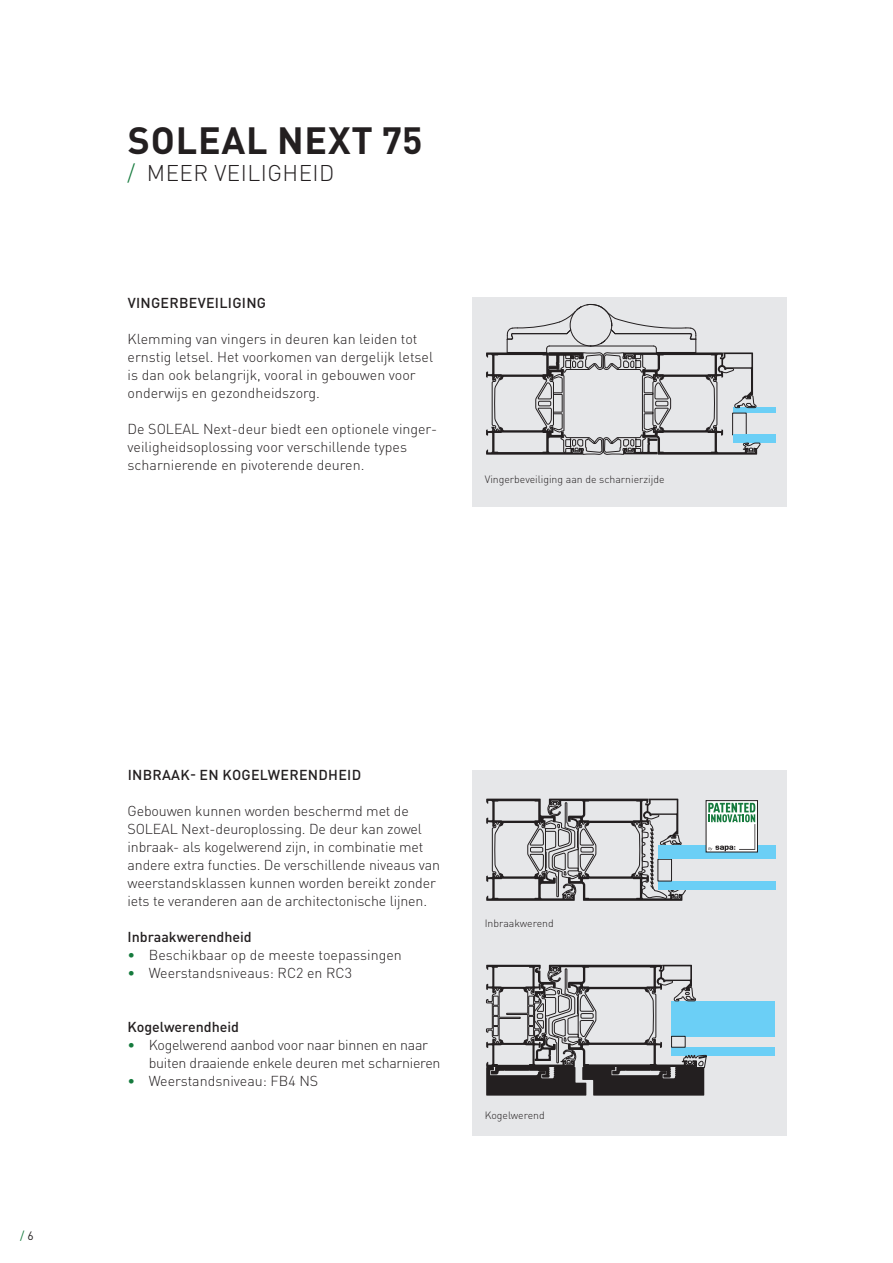
<style>
.page{position:relative;width:893px;height:1263px;background:#fff}
.page>*{position:absolute;margin:0;border:0;box-sizing:border-box;transform-origin:0 0}
.Product_Title{font:700 37.5px "DIN Pro";letter-spacing:.02em;color:#231f20}
.Product_Subtitle{font:300 22.5px "DIN Pro";letter-spacing:.02em;color:#231f20}
.Bodytext{font:300 14.25px/18px "DIN Pro";letter-spacing:-.01em;color:#231f20}
.Bodytext_title{font:500 14.25px "DIN Pro";letter-spacing:.02em;color:#231f20}
.Bodytext_title-2{font:500 14.25px "DIN Pro";color:#231f20}
.t1{font:12px "DIN Pro";color:#157a3d}
.Imagecaption_left{font:300 10.5px "DIN Pro";color:#231f20}
.s1{color:#157a3d}
.s2{color:#231f20}
</style>
<div class="page">
<div style="left:472px;top:298px;width:315px;height:209px;background:#e6e7e9"></div>
<div style="left:472px;top:770px;width:315px;height:365px;background:#e6e7e9"></div>
<div style="left:733px;top:408px;width:42px;height:5px;background:#6bcff6"></div>
<div style="left:733px;top:435px;width:42px;height:8px;background:#6bcff6"></div>
<svg style="left:486px;top:304px;width:275px;height:151px"></svg>
<svg style="left:486px;top:798px;width:200px;height:103px"></svg>
<div style="left:658px;top:881px;width:117px;height:8px;background:#6bcff6"></div>
<div style="left:658px;top:859px;width:14px;height:22px;border:1px solid #231f20"></div>
<div style="left:658px;top:846px;width:117px;height:13px;background:#6bcff6"></div>
<div style="left:671px;top:1047px;width:104px;height:8px;background:#6bcff6"></div>
<div style="left:671px;top:1001px;width:104px;height:35px;background:#6bcff6"></div>
<svg style="left:486px;top:965px;width:221px;height:130px"></svg>
<div style="left:671px;top:1036px;width:14px;height:11px;border:1px solid #231f20"></div>
<svg style="left:706px;top:800px;width:52px;height:52px;background:#bfd1c6"></svg>
<p class="Product_Title" style="left:128px;top:109px;width:296px">SOLEAL NEXT 75</p>
<p class="Product_Subtitle" style="left:128px;top:156px;width:208px"><span class="s1">/</span> MEER VEILIGHEID</p>
<p class="Bodytext_title" style="left:128px;top:291px;width:140px">VINGERBEVEILIGING</p>
<p class="Bodytext" style="left:128px;top:328px;width:307px">Klemming van vingers in deuren kan leiden tot ernstig letsel. Het voorkomen van dergelijk letsel is dan ook belangrijk, vooral in gebouwen voor onderwijs en gezondheidszorg.</p>
<p class="Bodytext" style="left:128px;top:418px;width:311px">De SOLEAL Next-deur biedt een optionele vinger&shy;veiligheidsoplossing voor verschillende types scharnierende en pivoterende deuren.</p>
<p class="Imagecaption_left" style="left:485px;top:471px;width:181px">Vingerbeveiliging aan de scharnierzijde</p>
<p class="t1" style="left:20px;top:1226px;width:15px">/ <span class="s2">6</span></p>
<p class="Bodytext_title" style="left:128px;top:763px;width:235px">INBRAAK- EN KOGELWERENDHEID</p>
<p class="Bodytext" style="left:128px;top:800px;width:314px">Gebouwen kunnen worden beschermd met de SOLEAL Next-deuroplossing. De deur kan zowel inbraak- als kogelwerend zijn, in combinatie met andere extra functies. De verschillende niveaus van weerstandsklassen kunnen worden bereikt zonder iets te veranderen aan de architectonische lijnen.</p>
<p class="Bodytext_title-2" style="left:128px;top:925px;width:126px">Inbraakwerendheid</p>
<p class="Bodytext" style="left:128px;top:944px;width:276px"><span class="s1">•</span> Beschikbaar op de meeste toepassingen</p>
<p class="Bodytext" style="left:128px;top:962px;width:226px"><span class="s1">•</span> Weerstandsniveaus: RC2 en RC3</p>
<p class="Bodytext_title-2" style="left:128px;top:1015px;width:113px">Kogelwerendheid</p>
<p class="Bodytext" style="left:149px;top:1034px;width:293px;text-indent:-21px"><span class="s1">•</span> Kogelwerend aanbod voor naar binnen en naar buiten draaiende enkele deuren met scharnieren</p>
<p class="Bodytext" style="left:128px;top:1070px;width:192px"><span class="s1">•</span> Weerstandsniveau: FB4 NS</p>
<p class="Imagecaption_left" style="left:485px;top:915px;width:71px">Inbraakwerend</p>
<p class="Imagecaption_left" style="left:485px;top:1107px;width:61px">Kogelwerend</p>
</div>
